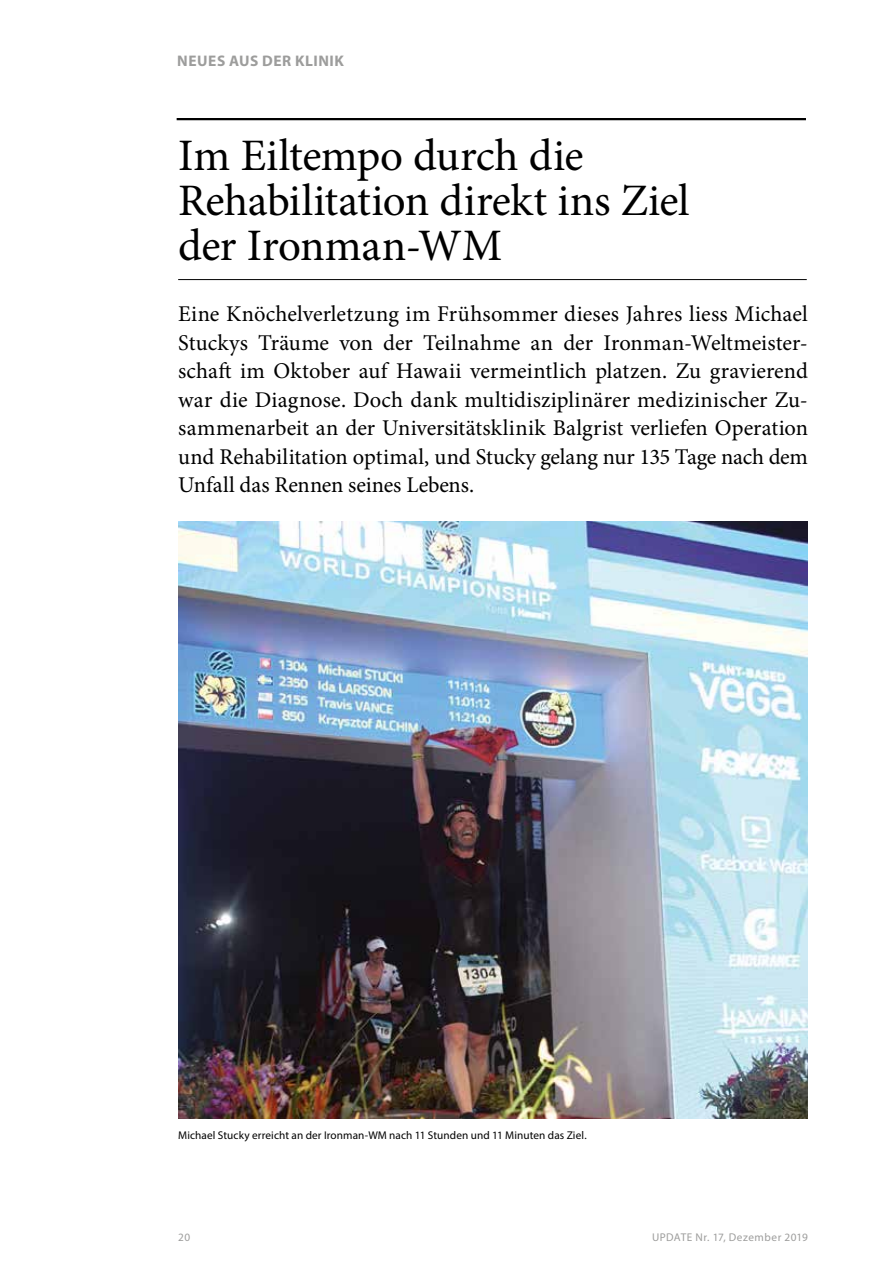
<style>
.page{position:relative;width:893px;height:1263px;background:#fff}
.page>*{position:absolute;margin:0;border:0;box-sizing:border-box;transform-origin:0 0}
.t1{font:45px/45px "Minion Pro";letter-spacing:-.01em;color:#000}
.t2{font:22.5px/28.5px "Minion Pro";letter-spacing:-.01em;color:#000;text-align:justify}
.t3{font:700 15.3px "Myriad Pro";letter-spacing:.035em;color:#9d9d9c}
.t4{font:11.25px "Myriad Pro";letter-spacing:.01em;color:#000}
.t5{font:11.25px "Myriad Pro";letter-spacing:.045em;color:#9d9d9c}
</style>
<div class="page">
<hr style="left:177px;top:118px;width:629px;height:2px;background:#000">
<hr style="left:178px;top:279px;width:629px;height:1px;background:#000">
<img style="left:178px;top:522px;width:630px;height:596px">
<p class="t3" style="left:177px;top:50px;width:168px">NEUES AUS DER KLINIK</p>
<h1 class="t1" style="left:178px;top:133px;width:513px">Im Eiltempo durch die<br>Rehabilitation direkt ins Ziel der Ironman-WM</h1>
<p class="t2" style="left:178px;top:300px;width:631px">Eine Knöchelverletzung im Frühsommer dieses Jahres liess Michael Stuckys Träume von der Teilnahme an der Ironman-Weltmeister&shy;schaft im Oktober auf Hawaii vermeintlich platzen. Zu gravierend war die Diagnose. Doch dank multidisziplinärer medizinischer Zu&shy;sammenarbeit an der Universitätsklinik Balgrist verliefen Operation und Rehabilitation optimal, und Stucky gelang nur 135 Tage nach dem Unfall das Rennen seines Lebens.</p>
<p class="t4" style="left:178px;top:1128px;width:410px">Michael Stucky erreicht an der Ironman-WM nach 11 Stunden und 11 Minuten das Ziel.</p>
<p class="t5" style="left:178px;top:1230px;width:13px">20</p>
<p class="t5" style="left:652px;top:1230px;width:157px">UPDATE Nr. 17, Dezember 2019</p>
</div>
